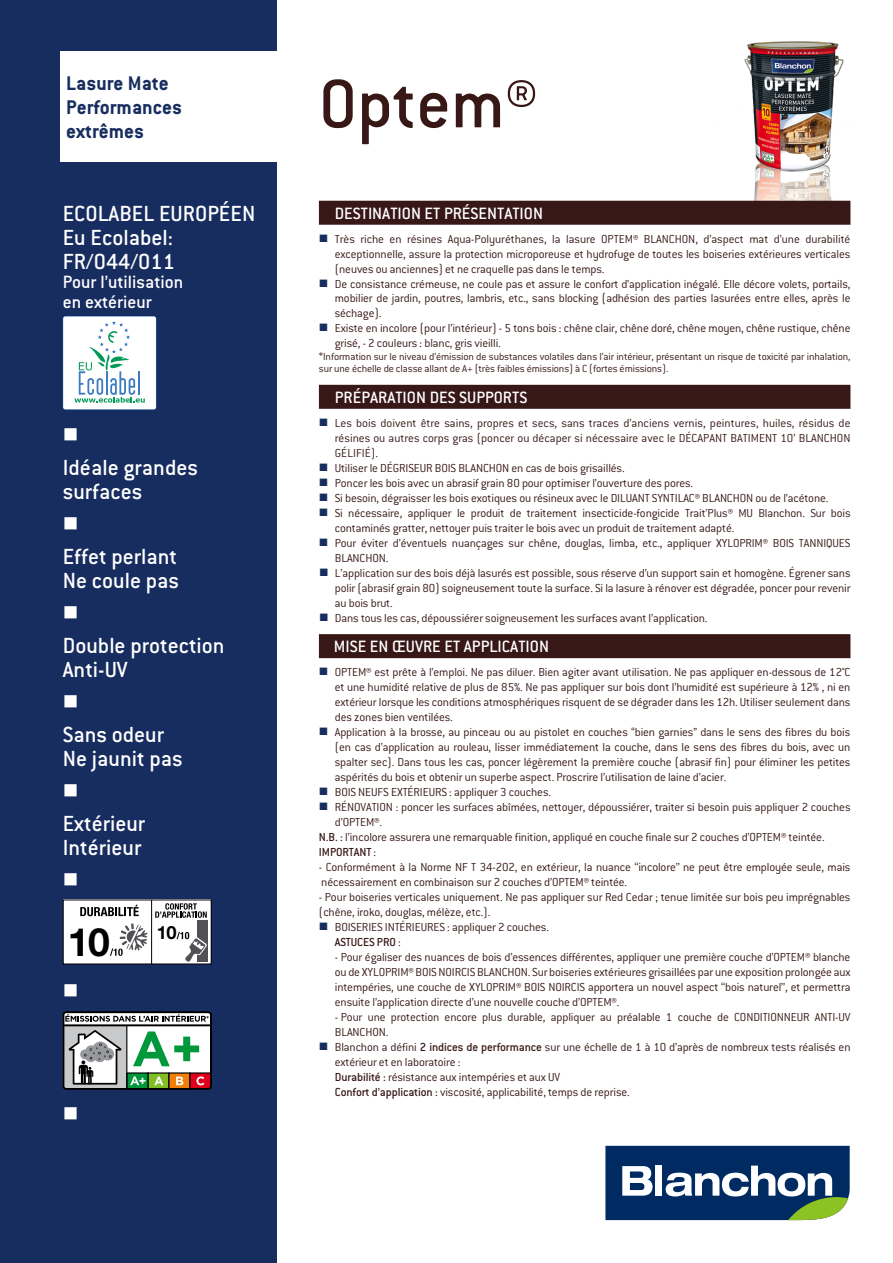
<style>
.page{position:relative;width:893px;height:1263px;background:#fff}
.page>*{position:absolute;margin:0;border:0;box-sizing:border-box;transform-origin:0 0}
.t1{font:500 75px "Conduit ITC";color:#381817}
.t2{font:700 39px "Helvetica Neue LT Std";color:#000}
.t3{font:500 24px/24px "Conduit ITC";color:#fff}
.t4{font:700 21.75px/24px "Conduit ITC";color:#182d5f}
.t5{font:21px "Wingdings";color:#fff}
.t6{font:500 19.5px/19.5px "Conduit ITC";color:#fff}
.t7{font:500 18px "Conduit ITC";color:#fff}
.t8{font:300 12.75px/15px "Conduit ITC";letter-spacing:-.01em;color:#381817}
.t9{font:500 12.75px "Conduit ITC";letter-spacing:-.01em;color:#381817}
.t10{font:300 11.25px/12px "Conduit ITC";letter-spacing:-.01em;color:#381817}
.s1{color:#182d5f}
.s2{font-weight:500}
.s3{font-weight:300}
</style>
<div class="page">
<img style="left:714px;top:41px;width:137px;height:176px">
<div style="left:0;top:0;width:276px;height:1263px;background:#182d5f"></div>
<div style="left:319px;top:201px;width:531px;height:24px;background:#381817"></div>
<div style="left:319px;top:385px;width:531px;height:24px;background:#381817"></div>
<div style="left:319px;top:634px;width:531px;height:24px;background:#381817"></div>
<svg style="left:63px;top:316px;width:93px;height:94px"></svg>
<hr style="left:138px;top:371px;width:2px;height:24px;background:#3e7bc2">
<div style="left:63px;top:900px;width:148px;height:64px;background:#fff"></div>
<svg style="left:155px;top:903px;width:52px;height:15px"></svg>
<div style="left:197px;top:920px;width:11px;height:42px;background:#505154"></div>
<svg style="left:80px;top:905px;width:59px;height:11px"></svg>
<svg style="left:177px;top:932px;width:31px;height:32px"></svg>
<svg style="left:110px;top:923px;width:37px;height:33px"></svg>
<hr style="left:151px;top:900px;width:1px;height:64px;background:#000">
<svg style="left:63px;top:1011px;width:149px;height:78px"></svg>
<svg style="left:605px;top:1146px;width:245px;height:74px"></svg>
<div style="left:61px;top:51px;width:220px;height:110px;background:#fff"></div>
<h3 class="t4" style="left:66px;top:71px;width:117px">Lasure Mate<br>Performances extrêmes</h3>
<h3 class="t3" style="left:63px;top:201px;width:194px">ECOLABEL EUROPÉEN<br>Eu Ecolabel:<br>FR/044/011</h3>
<h3 class="t6" style="left:63px;top:272px;width:122px">Pour l’utilisation en extérieur</h3>
<h3 class="t5" style="left:63px;top:423px;width:17px">■</h3>
<h3 class="t3" style="left:63px;top:455px;width:137px">Idéale grandes surfaces</h3>
<h3 class="t5" style="left:63px;top:512px;width:17px">■</h3>
<h3 class="t3" style="left:63px;top:544px;width:118px">Effet perlant<br>Ne coule pas</h3>
<h3 class="t5" style="left:63px;top:601px;width:17px">■</h3>
<h3 class="t3" style="left:63px;top:633px;width:163px">Double protection<br>Anti-UV</h3>
<h3 class="t5" style="left:63px;top:690px;width:17px">■</h3>
<h3 class="t3" style="left:63px;top:722px;width:121px">Sans odeur<br>Ne jaunit pas</h3>
<h3 class="t5" style="left:63px;top:779px;width:17px">■</h3>
<h3 class="t3" style="left:63px;top:811px;width:84px">Extérieur<br>Intérieur</h3>
<h3 class="t5" style="left:63px;top:868px;width:17px">■</h3>
<h2 class="t2" style="left:68px;top:917px;width:110px">10 <sup>10</sup></h2>
<h3 class="t5" style="left:63px;top:979px;width:17px">■</h3>
<h3 class="t5" style="left:63px;top:1102px;width:17px">■</h3>
<h1 class="t1" style="left:319px;top:62px;width:221px">Optem®</h1>
<h3 class="t7" style="left:335px;top:203px;width:210px">DESTINATION ET PRÉSENTATION</h3>
<p class="t8" style="left:335px;top:231px;width:517px;text-align:justify;text-indent:-16px"><span class="s1">■</span> Très riche en résines Aqua-Polyuréthanes, la lasure OPTEM® BLANCHON, d’aspect mat d’une durabilité exceptionnelle, assure la protection microporeuse et hydrofuge de toutes les boiseries extérieures verticales (neuves ou anciennes) et ne craquelle pas dans le temps.</p>
<p class="t8" style="left:335px;top:276px;width:517px;text-align:justify;text-indent:-16px"><span class="s1">■</span> De consistance crémeuse, ne coule pas et assure le confort d’application inégalé. Elle décore volets, portails, mobilier de jardin, poutres, lambris, etc., sans blocking (adhésion des parties lasurées entre elles, après le séchage).</p>
<p class="t8" style="left:335px;top:321px;width:517px;text-indent:-16px"><span class="s1">■</span> Existe en incolore (pour l’intérieur) - 5 tons bois : chêne clair, chêne doré, chêne moyen, chêne rustique, chêne grisé, - 2 couleurs : blanc, gris vieilli.</p>
<p class="t10" style="left:319px;top:350px;width:533px">*Information sur le niveau d’émission de substances volatiles dans l’air intérieur, présentant un risque de toxicité par inhalation, sur une échelle de classe allant de A+ (très faibles émissions) à C (fortes émissions).</p>
<h3 class="t7" style="left:335px;top:387px;width:194px">PRÉPARATION DES SUPPORTS</h3>
<p class="t8" style="left:335px;top:415px;width:517px;text-align:justify;text-indent:-16px"><span class="s1">■</span> Les bois doivent être sains, propres et secs, sans traces d’anciens vernis, peintures, huiles, résidus de résines ou autres corps gras (poncer ou décaper si nécessaire avec le DÉCAPANT BATIMENT 10’ BLANCHON GÉLIFIÉ).</p>
<p class="t8" style="left:319px;top:460px;width:307px"><span class="s1">■</span> Utiliser le DÉGRISEUR BOIS BLANCHON en cas de bois grisaillés.</p>
<p class="t8" style="left:319px;top:475px;width:376px"><span class="s1">■</span> Poncer les bois avec un abrasif grain 80 pour optimiser l’ouverture des pores.</p>
<p class="t8" style="left:319px;top:490px;width:511px"><span class="s1">■</span> Si besoin, dégraisser les bois exotiques ou résineux avec le DILUANT SYNTILAC® BLANCHON ou de l’acétone.</p>
<p class="t8" style="left:335px;top:505px;width:517px;text-indent:-16px"><span class="s1">■</span> Si nécessaire, appliquer le produit de traitement insecticide-fongicide Trait’Plus® MU Blanchon. Sur bois contaminés gratter, nettoyer puis traiter le bois avec un produit de traitement adapté.</p>
<p class="t8" style="left:335px;top:535px;width:517px;text-indent:-16px"><span class="s1">■</span> Pour éviter d’éventuels nuançages sur chêne, douglas, limba, etc., appliquer XYLOPRIM® BOIS TANNIQUES<br>BLANCHON.</p>
<p class="t8" style="left:335px;top:565px;width:517px;text-align:justify;text-indent:-16px"><span class="s1">■</span> L’application sur des bois déjà lasurés est possible, sous réserve d’un support sain et homogène. Égrener sans polir (abrasif grain 80) soigneusement toute la surface. Si la lasure à rénover est dégradée, poncer pour revenir au bois brut.</p>
<p class="t8" style="left:319px;top:610px;width:390px"><span class="s1">■</span> Dans tous les cas, dépoussiérer soigneusement les surfaces avant l’application.</p>
<h3 class="t7" style="left:334px;top:637px;width:217px">MISE EN ŒUVRE ET APPLICATION</h3>
<p class="t8" style="left:335px;top:664px;width:517px;text-align:justify;text-indent:-16px"><span class="s1">■</span> OPTEM® est prête à l’emploi. Ne pas diluer. Bien agiter avant utilisation. Ne pas appliquer en-dessous de 12°C et une humidité relative de plus de 85%. Ne pas appliquer sur bois dont l’humidité est supérieure à 12% , ni en extérieur lorsque les conditions atmosphériques risquent de se dégrader dans les 12h. Utiliser seulement dans des zones bien ventilées.</p>
<p class="t8" style="left:335px;top:724px;width:517px;text-align:justify;text-indent:-16px"><span class="s1">■</span> Application à la brosse, au pinceau ou au pistolet en couches “bien garnies” dans le sens des fibres du bois (en cas d’application au rouleau, lisser immédiatement la couche, dans le sens des fibres du bois, avec un spalter sec). Dans tous les cas, poncer légèrement la première couche (abrasif fin) pour éliminer les petites aspérités du bois et obtenir un superbe aspect. Proscrire l’utilisation de laine d’acier.</p>
<p class="t8" style="left:319px;top:784px;width:234px"><span class="s1">■</span> BOIS NEUFS EXTÉRIEURS : appliquer 3 couches.</p>
<p class="t8" style="left:319px;top:799px;width:533px"><span class="s1">■</span> RÉNOVATION : poncer les surfaces abîmées, nettoyer, dépoussiérer, traiter si besoin puis appliquer 2 couches</p>
<p class="t8" style="left:335px;top:814px;width:49px">d’OPTEM®.</p>
<p class="t8" style="left:319px;top:829px;width:507px"><span class="s2">N.B. :</span> l’incolore assurera une remarquable finition, appliqué en couche finale sur 2 couches d’OPTEM® teintée.</p>
<p class="t9" style="left:319px;top:845px;width:59px">IMPORTANT <span class="s3">:</span></p>
<p class="t8" style="left:319px;top:859px;width:533px">- Conformément à la Norme NF T 34-202, en extérieur, la nuance ‘‘incolore’’ ne peut être employée seule, mais nécessairement en combinaison sur 2 couches d’OPTEM® teintée.</p>
<p class="t8" style="left:319px;top:889px;width:533px">- Pour boiseries verticales uniquement. Ne pas appliquer sur Red Cedar ; tenue limitée sur bois peu imprégnables (chêne, iroko, douglas, mélèze, etc.).</p>
<p class="t8" style="left:335px;top:919px;width:216px;text-indent:-16px"><span class="s1">■</span> BOISERIES INTÉRIEURES : appliquer 2 couches.<br><span class="s2">ASTUCES PRO</span> :</p>
<p class="t8" style="left:335px;top:949px;width:517px;text-align:justify">- Pour égaliser des nuances de bois d’essences différentes, appliquer une première couche d’OPTEM® blanche ou de XYLOPRIM® BOIS NOIRCIS BLANCHON. Sur boiseries extérieures grisaillées par une exposition prolongée aux intempéries, une couche de XYLOPRIM® BOIS NOIRCIS apportera un nouvel aspect ‘‘bois naturel’’, et permettra ensuite l’application directe d’une nouvelle couche d’OPTEM®.</p>
<p class="t8" style="left:335px;top:1009px;width:517px">- Pour une protection encore plus durable, appliquer au préalable 1 couche de CONDITIONNEUR ANTI-UV<br>BLANCHON.</p>
<p class="t8" style="left:335px;top:1039px;width:517px;text-indent:-16px"><span class="s1">■</span> Blanchon a défini <span class="s2">2 indices de performance</span> sur une échelle de 1 à 10 d’après de nombreux tests réalisés en extérieur et en laboratoire :<br><span class="s2">Durabilité :</span> résistance aux intempéries et aux UV<br><span class="s2">Confort d’application :</span> viscosité, applicabilité, temps de reprise.</p>
</div>
